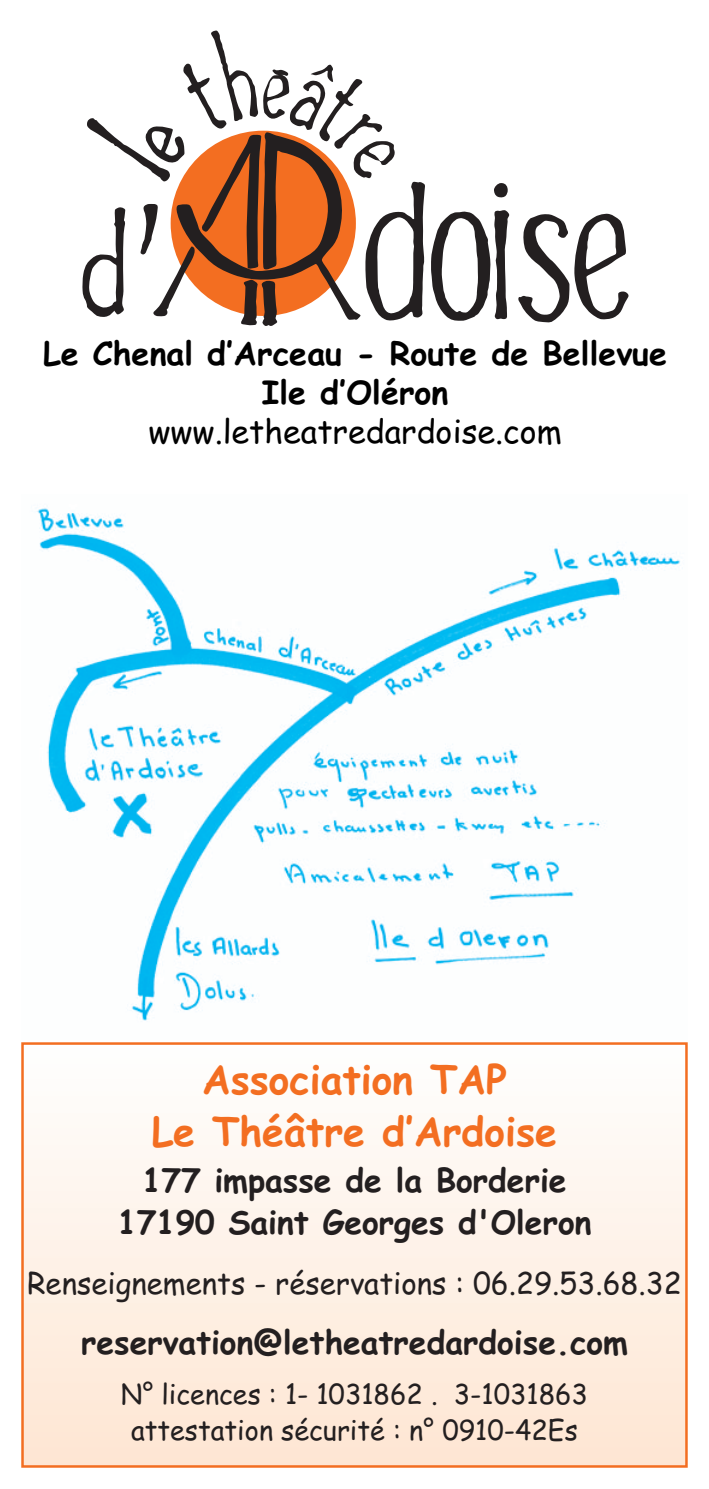
<style>
.page{position:relative;width:709px;height:1489px;background:#fff}
.page>*{position:absolute;margin:0;border:0;box-sizing:border-box;transform-origin:0 0}
.t1{font:700 40px/51.5px "Comic Sans MS";color:#f36e21;text-align:center}
.t2{font:700 32.5px/42px "Comic Sans MS";color:#231f20;text-align:center}
.t3{font:700 32.25px/38.8px "Comic Sans MS";color:#000;text-align:center}
.t4{font:32.25px "Comic Sans MS";color:#000}
.t5{font:30px "Comic Sans MS";color:#231f20}
.t6{font:27.5px/36px "Comic Sans MS";color:#231f20;text-align:center}
</style>
<div class="page">
<div style="left:24px;top:1044px;width:661px;height:420px;background:linear-gradient(to bottom,#fefefe,#fee6d3)"></div>
<div style="left:21px;top:1042px;width:666px;height:425px;border:2px solid #f36e21"></div>
<svg style="left:82px;top:31px;width:343px;height:295px"></svg>
<svg style="left:494px;top:183px;width:13px;height:15px"></svg>
<svg style="left:431px;top:210px;width:78px;height:111px"></svg>
<svg style="left:518px;top:213px;width:110px;height:110px"></svg>
<img style="left:36px;top:508px;width:644px;height:513px">
<p class="t3" style="left:43px;top:332px;width:625px">Le Chenal d’Arceau - Route de Bellevue<br>Ile d’Oléron</p>
<p class="t4" style="left:148px;top:407px;width:415px">www.letheatredardoise.com</p>
<p class="t1" style="left:152px;top:1054px;width:407px">Association TAP<br>Le Théâtre d’Ardoise</p>
<p class="t2" style="left:117px;top:1159px;width:475px">177 impasse de la Borderie<br>17190 Saint Georges d'Oleron</p>
<p class="t5" style="left:27px;top:1265px;width:656px">Renseignements - réservations : 06.29.53.68.32</p>
<p class="t2" style="left:81px;top:1321px;width:548px">reservation@letheatredardoise.com</p>
<p class="t6" style="left:121px;top:1375px;width:469px">N° licences : 1- 1031862 . 3-1031863 attestation sécurité : n° 0910-42Es</p>
</div>
